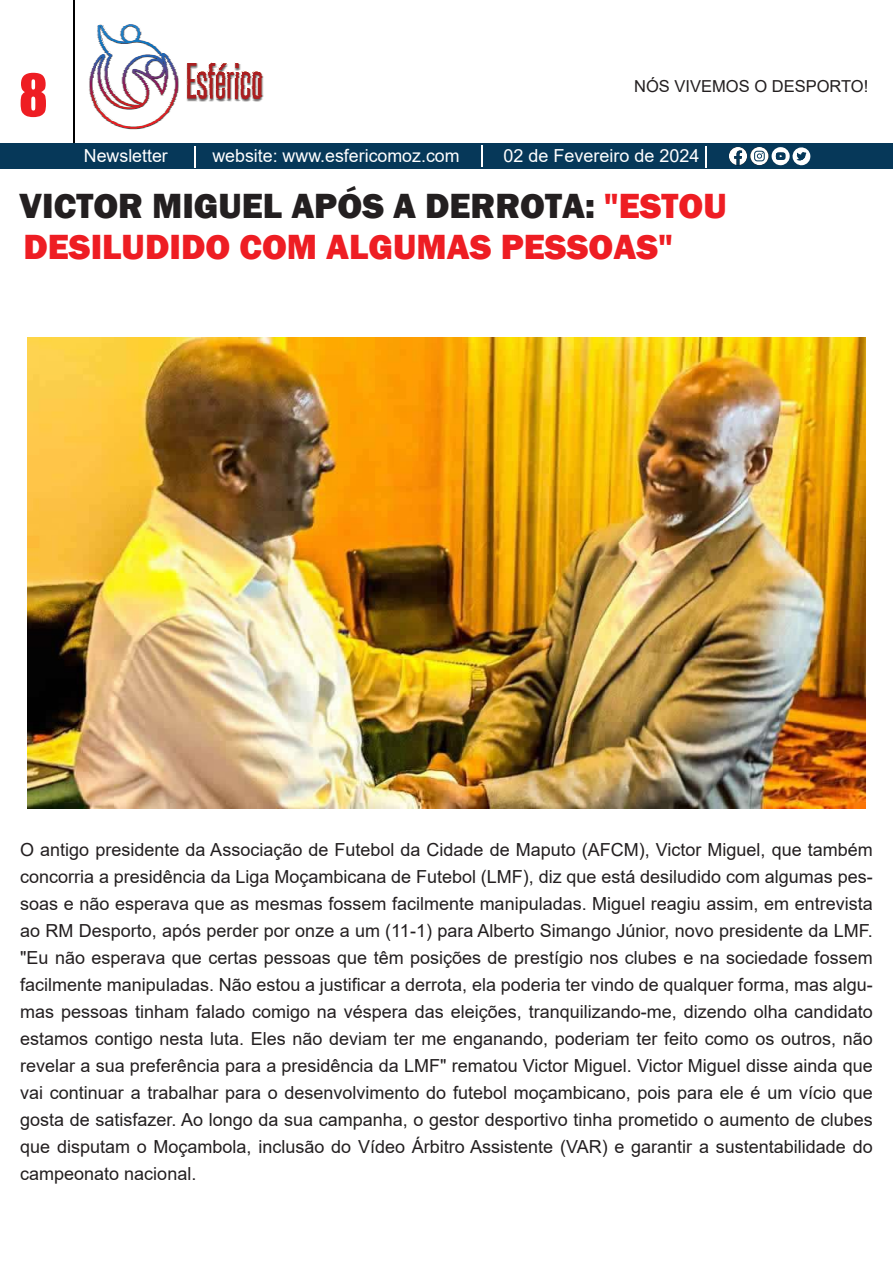
<style>
.page{position:relative;width:893px;height:1263px;background:#fff}
.page>*{position:absolute;margin:0;border:0;box-sizing:border-box;transform-origin:0 0}
.t1{font:54px "Impact";color:#ee1d23}
.t2{font:800 36px/41.4px "Franklin Gothic";color:#ee1d23}
.t3{font:18px/27px "Arial";color:#231f20;text-align:justify}
.t4{font:18px "Arial";color:#fff}
.t5{font:16.5px "Arial";color:#231f20}
.s1{color:#231f20}
</style>
<div class="page">
<div style="left:0;top:144px;width:893px;height:25px;background:#063859"></div>
<svg style="left:705px;top:146px;width:1px;height:22px"></svg>
<svg style="left:195px;top:146px;width:1px;height:22px"></svg>
<svg style="left:729px;top:147px;width:18px;height:18px"></svg>
<svg style="left:750px;top:147px;width:18px;height:18px"></svg>
<svg style="left:754px;top:151px;width:11px;height:10px"></svg>
<svg style="left:482px;top:146px;width:1px;height:21px"></svg>
<svg style="left:771px;top:147px;width:40px;height:19px"></svg>
<hr style="left:73px;top:0;width:2px;height:142px;background:#000001">
<svg style="left:89px;top:24px;width:175px;height:106px"></svg>
<img style="left:28px;top:337px;width:837px;height:472px">
<h1 class="t1" style="left:19px;top:53px;width:30px">8</h1>
<p class="t5" style="left:634px;top:75px;width:236px">NÓS VIVEMOS O DESPORTO!</p>
<p class="t4" style="left:84px;top:143px;width:86px">Newsletter</p>
<p class="t4" style="left:212px;top:143px;width:249px">website: www.esfericomoz.com</p>
<p class="t4" style="left:503px;top:143px;width:198px">02 de Fevereiro de 2024</p>
<h2 class="t2" style="left:19px;top:185px;width:709px"><span class="s1">VICTOR MIGUEL APÓS A DERROTA:</span> "ESTOU<br>DESILUDIDO COM ALGUMAS PESSOAS"</h2>
<p class="t3" style="left:20px;top:836px;width:854px">O antigo presidente da Associação de Futebol da Cidade de Maputo (AFCM), Victor Miguel, que também concorria a presidência da Liga Moçambicana de Futebol (LMF), diz que está desiludido com algumas pes&shy;soas e não esperava que as mesmas fossem facilmente manipuladas. Miguel reagiu assim, em entrevista ao RM Desporto, após perder por onze a um (11-1) para Alberto Simango Júnior, novo presidente da LMF. "Eu não esperava que certas pessoas que têm posições de prestígio nos clubes e na sociedade fossem facilmente manipuladas. Não estou a justificar a derrota, ela poderia ter vindo de qualquer forma, mas algu&shy;mas pessoas tinham falado comigo na véspera das eleições, tranquilizando-me, dizendo olha candidato estamos contigo nesta luta. Eles não deviam ter me enganando, poderiam ter feito como os outros, não revelar a sua preferência para a presidência da LMF" rematou Victor Miguel. Victor Miguel disse ainda que vai continuar a trabalhar para o desenvolvimento do futebol moçambicano, pois para ele é um vício que gosta de satisfazer. Ao longo da sua campanha, o gestor desportivo tinha prometido o aumento de clubes que disputam o Moçambola, inclusão do Vídeo Árbitro Assistente (VAR) e garantir a sustentabilidade do campeonato nacional.</p>
</div>
